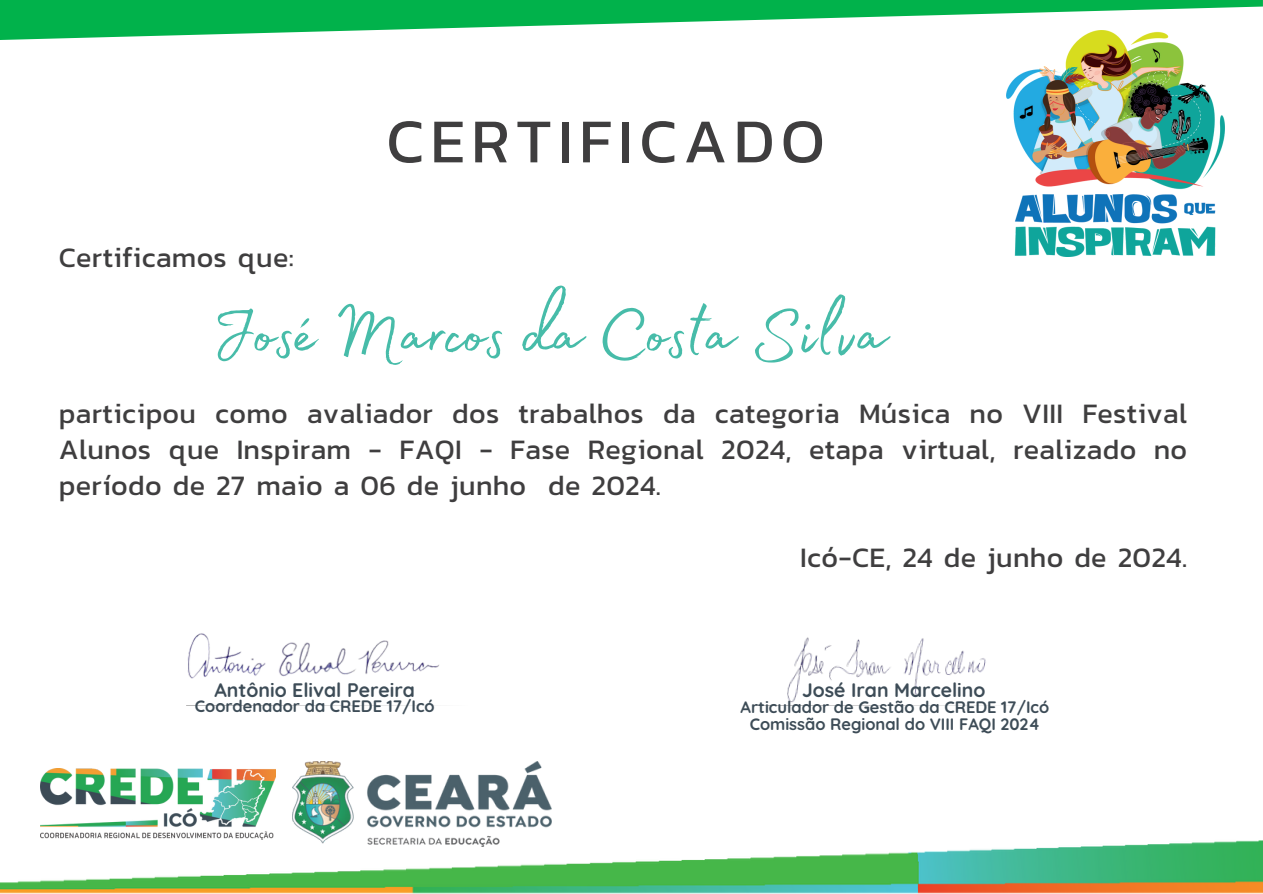
<style>
.page{position:relative;width:1263px;height:894px;background:#fff}
.page>*{position:absolute;margin:0;border:0;box-sizing:border-box;transform-origin:0 0}
.t1{font:87px "Madelyn Fill";color:#47bca9}
.t2{font:63px "Kanit";letter-spacing:.1em;color:#3f3e3f}
.t3{font:28.65px/36px "Kanit";letter-spacing:.01em;color:#3f3e3f;text-align:justify}
.t4{font:700 19.5px "Quicksand";color:#3d4c57}
.t5{font:700 16.5px "Quicksand";color:#3d4c57}
</style>
<div class="page">
<hr style="left:186px;top:705px;width:285px;height:1px;background:#3f3e3f">
<svg style="left:0;top:0;width:1263px;height:40px;fill:#01b24b"></svg>
<img style="left:0;top:839px;width:1263px;height:54px">
<img style="left:40px;top:768px;width:235px;height:71px">
<hr style="left:753px;top:705px;width:284px;height:1px;background:#3f3e3f">
<img style="left:292px;top:761px;width:260px;height:85px">
<img style="left:187px;top:633px;width:252px;height:46px">
<img style="left:780px;top:637px;width:213px;height:69px">
<img style="left:1006px;top:31px;width:219px;height:225px">
<p class="t2" style="left:386px;top:93px;width:440px">CERTIFICADO</p>
<p class="t3" style="left:59px;top:238px;width:236px">Certificamos que:</p>
<h4 class="t1" style="left:211px;top:267px;width:676px">José Marcos da Costa Silva</h4>
<h4 class="t3" style="left:59px;top:395px;width:1130px">participou como avaliador dos trabalhos da categoria Música no VIII Festival Alunos que Inspiram - FAQI - Fase Regional 2024, etapa virtual, realizado no período de 27 maio a 06 de junho de 2024.</h4>
<p class="t4" style="left:215px;top:677px;width:202px">Antônio Elival Pereira</p>
<p class="t5" style="left:195px;top:695px;width:241px">Coordenador da CREDE 17/Icó</p>
<p class="t3" style="left:800px;top:539px;width:388px">Icó-CE, 24 de junho de 2024.</p>
<p class="t4" style="left:802px;top:677px;width:185px">José Iran Marcelino</p>
<p class="t5" style="left:741px;top:696px;width:310px">Articulador de Gestão da CREDE 17/Icó</p>
<p class="t5" style="left:750px;top:712px;width:292px">Comissão Regional do VIII FAQI 2024</p>
</div>
